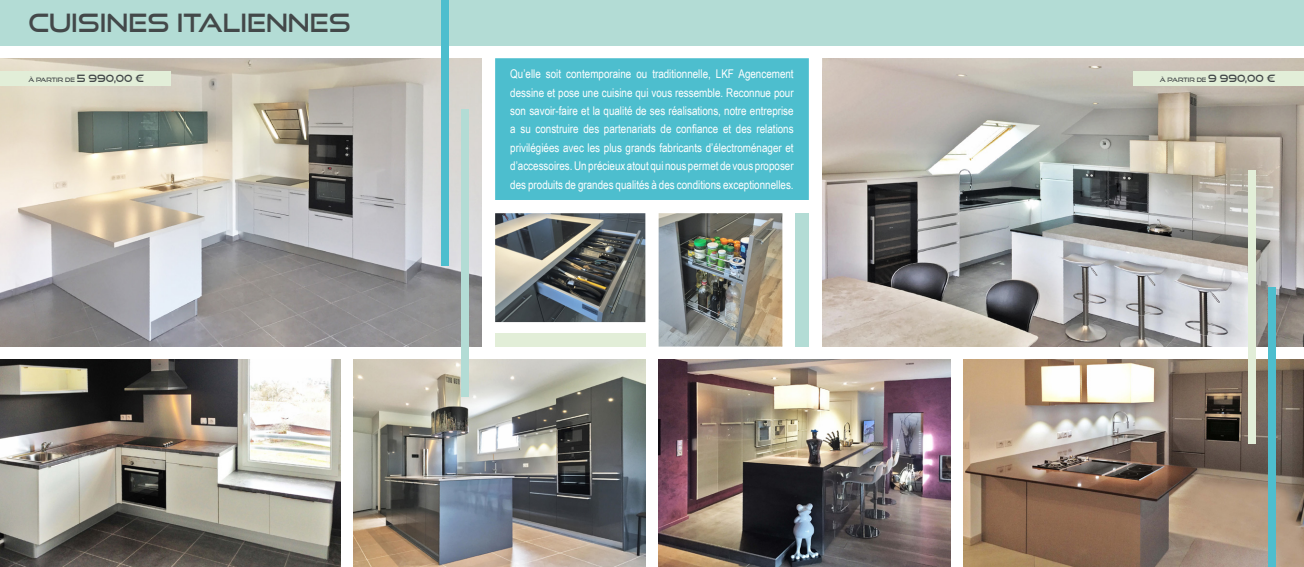
<style>
.page{position:relative;width:1304px;height:567px;background:#fff}
.page>*{position:absolute;margin:0;border:0;box-sizing:border-box;transform-origin:0 0}
.t1{font:25px "Good Times Rg";color:#434849}
.t2{font:12px/18.4px "Arial Narrow";color:#fff;text-align:justify}
.t3{font:6px "Good Times Rg";color:#434849}
.s1{font-size:10px}
</style>
<div class="page">
<img style="left:0;top:58px;width:482px;height:289px">
<img style="left:495px;top:213px;width:150px;height:109px">
<img style="left:0;top:360px;width:340px;height:207px">
<img style="left:353px;top:360px;width:292px;height:207px">
<div style="left:495px;top:58px;width:314px;height:142px;background:#4dbece"></div>
<div style="left:0;top:0;width:652px;height:45px;background:#b3dcd5"></div>
<div style="left:0;top:71px;width:170px;height:15px;background:#e2eed8"></div>
<div style="left:441px;top:0;width:7px;height:265px;background:#4dbece"></div>
<div style="left:462px;top:109px;width:7px;height:288px;background:#b3dcd5"></div>
<div style="left:495px;top:333px;width:150px;height:14px;background:#e2eed8"></div>
<img style="left:822px;top:58px;width:482px;height:289px">
<img style="left:659px;top:213px;width:123px;height:134px">
<img style="left:659px;top:360px;width:292px;height:207px">
<img style="left:964px;top:360px;width:340px;height:207px">
<div style="left:1248px;top:170px;width:7px;height:274px;background:#e2eed8"></div>
<div style="left:1269px;top:288px;width:7px;height:279px;background:#4dbece"></div>
<div style="left:796px;top:213px;width:13px;height:134px;background:#b3dcd5"></div>
<div style="left:652px;top:0;width:652px;height:45px;background:#b3dcd5"></div>
<div style="left:1134px;top:71px;width:170px;height:15px;background:#e2eed8"></div>
<p class="t1" style="left:28px;top:7px;width:324px">CUISINES ITALIENNES</p>
<p class="t2" style="left:510px;top:64px;width:285px">Qu’elle soit contemporaine ou traditionnelle, LKF Agencement</p>
<p class="t2" style="left:510px;top:83px;width:285px">dessine et pose une cuisine qui vous ressemble. Reconnue pour son savoir-faire et la qualité de ses réalisations, notre entreprise a su construire des partenariats de confiance et des relations</p>
<p class="t2" style="left:510px;top:138px;width:285px">privilégiées avec les plus grands fabricants d’électroménager et</p>
<p class="t2" style="left:510px;top:156px;width:285px">d’accessoires. Un précieux atout qui nous permet de vous proposer</p>
<p class="t2" style="left:510px;top:175px;width:285px">des produits de grandes qualités à des conditions exceptionnelles.</p>
<p class="t3" style="left:28px;top:76px;width:118px">À PARTIR DE <span class="s1">5 990,00 €</span></p>
<p class="t3" style="left:1160px;top:76px;width:117px">À PARTIR DE <span class="s1">9 990,00 €</span></p>
</div>
